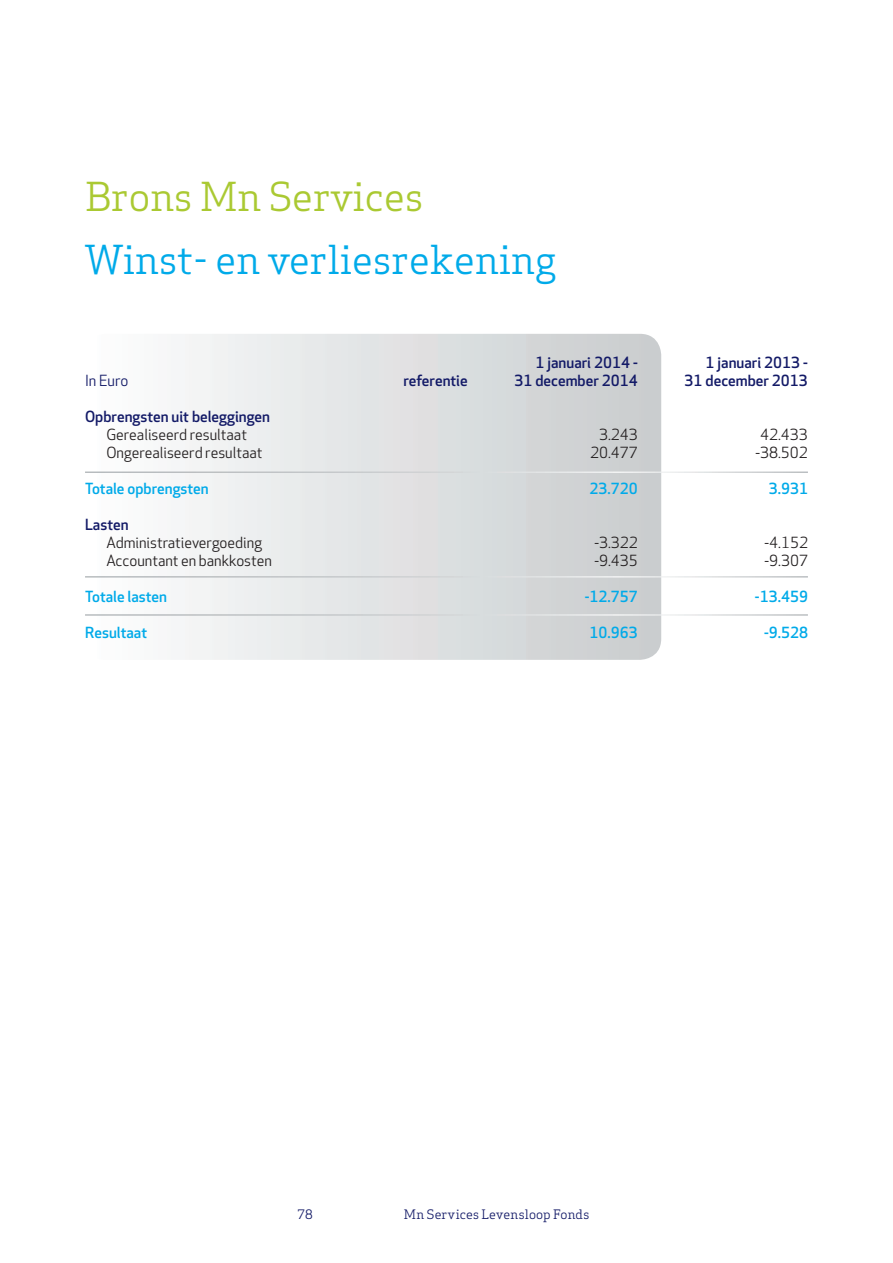
<style>
.page{position:relative;width:893px;height:1263px;background:#fff}
.page>*{position:absolute;margin:0;border:0;box-sizing:border-box;transform-origin:0 0}
.t1{font:39px "Apex Serif";color:#00aae9}
.t2{font:39px "Apex Serif";color:#aac932}
.t3{font:15px "Apex New";color:#231f20}
.t4{font:500 15px "Apex New";color:#131a67}
.t5{font:500 15px "Apex New";color:#00aae9}
.t6{font:15px "Apex New";color:#131a67}
.t7{font:12.75px "Apex Serif";letter-spacing:.01em;color:#131a67}
</style>
<div class="page">
<svg style="left:85px;top:334px;width:576px;height:326px"></svg>
<hr style="left:85px;top:472px;width:723px;height:1px;background:#fff">
<hr style="left:85px;top:576px;width:723px;height:1px;background:#fff">
<hr style="left:85px;top:614px;width:723px;height:1px;background:#fff">
<h1 class="t2" style="left:85px;top:172px;width:340px">Brons Mn Services</h1>
<h1 class="t1" style="left:85px;top:235px;width:473px">Winst- en verliesrekening</h1>
<p class="t4" style="left:536px;top:352px;width:104px">1 januari 2014 -</p>
<p class="t4" style="left:706px;top:352px;width:104px">1 januari 2013 -</p>
<p class="t6" style="left:85px;top:371px;width:45px">In Euro</p>
<p class="t4" style="left:403px;top:370px;width:66px">referentie</p>
<p class="t4" style="left:514px;top:370px;width:125px">31 december 2014</p>
<p class="t4" style="left:685px;top:370px;width:125px">31 december 2013</p>
<p class="t4" style="left:85px;top:406px;width:187px">Opbrengsten uit beleggingen</p>
<p class="t3" style="left:106px;top:425px;width:142px">Gerealiseerd resultaat</p>
<p class="t3" style="left:599px;top:425px;width:40px">3.243</p>
<p class="t3" style="left:760px;top:425px;width:49px">42.433</p>
<p class="t3" style="left:106px;top:443px;width:158px">Ongerealiseerd resultaat</p>
<p class="t3" style="left:590px;top:443px;width:49px">20.477</p>
<p class="t3" style="left:755px;top:443px;width:54px">-38.502</p>
<p class="t5" style="left:85px;top:478px;width:125px">Totale opbrengsten</p>
<p class="t5" style="left:590px;top:478px;width:50px">23.720</p>
<p class="t5" style="left:769px;top:478px;width:41px">3.931</p>
<p class="t4" style="left:85px;top:514px;width:45px">Lasten</p>
<p class="t3" style="left:106px;top:533px;width:157px">Administratievergoeding</p>
<p class="t3" style="left:594px;top:533px;width:45px">-3.322</p>
<p class="t3" style="left:764px;top:533px;width:45px">-4.152</p>
<p class="t3" style="left:106px;top:551px;width:167px">Accountant en bankkosten</p>
<p class="t3" style="left:594px;top:551px;width:45px">-9.435</p>
<p class="t3" style="left:764px;top:551px;width:45px">-9.307</p>
<p class="t5" style="left:85px;top:586px;width:84px">Totale lasten</p>
<p class="t5" style="left:585px;top:586px;width:55px">-12.757</p>
<p class="t5" style="left:755px;top:586px;width:55px">-13.459</p>
<p class="t5" style="left:85px;top:622px;width:63px">Resultaat</p>
<p class="t5" style="left:590px;top:622px;width:50px">10.963</p>
<p class="t5" style="left:764px;top:622px;width:46px">-9.528</p>
<p class="t7" style="left:298px;top:1206px;width:17px">78</p>
<p class="t7" style="left:404px;top:1206px;width:187px">Mn Services Levensloop Fonds</p>
</div>
